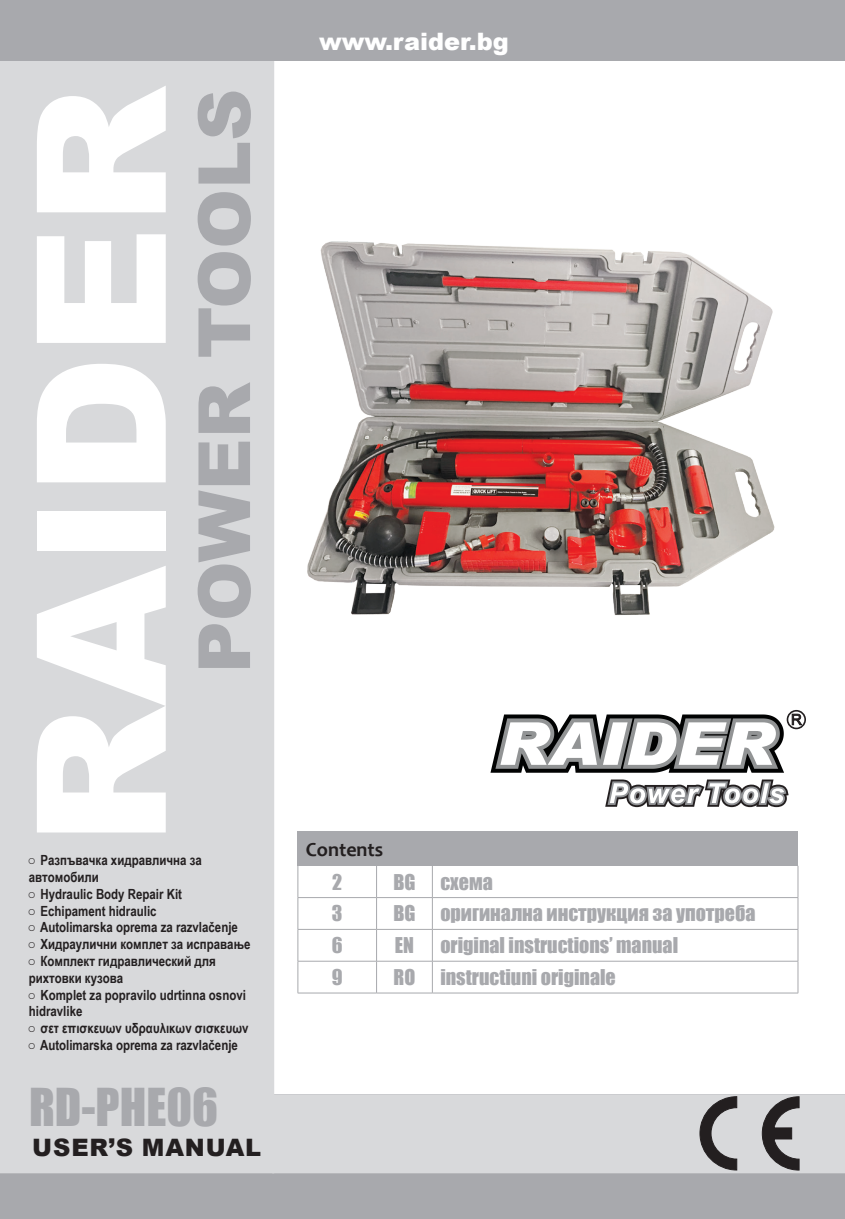
<style>
.page{position:relative;width:845px;height:1219px;background:#fff}
.page>*{position:absolute;margin:0;border:0;box-sizing:border-box;transform-origin:0 0}
.Body_Text_2{font:900 180px "Arial";color:#fff}
.Body_Text_2-2{font:900 72px "Arial";color:#a8a9ad}
.t1{font:48px "Impact";color:#a8a9ad}
.Body_Text_2-3{font:900 24px "Arial";color:#fff}
.t2{font:900 24px "Arial";letter-spacing:.035em;color:#231f20}
.t3{font:20px "Impact";color:#a8a9ad}
.t4{font:700 20px "Candara";color:#231f20}
.SUB_1{font:700 14px/16.8px "Arial Narrow";color:#231f20}
</style>
<div class="page">
<div style="left:0;top:1094px;width:845px;height:125px;background:#a8a9ad"></div>
<div style="left:0;top:61px;width:274px;height:1112px;background:#d8d9db"></div>
<div style="left:0;top:0;width:845px;height:61px;background:#a8a9ad"></div>
<div style="left:298px;top:832px;width:500px;height:34px;background:#a8a9ad"></div>
<hr style="left:797px;top:866px;width:1px;height:31px;background:#a8a9ad">
<hr style="left:376px;top:897px;width:56px;height:1px;background:#a8a9ad">
<hr style="left:432px;top:897px;width:366px;height:1px;background:#a8a9ad">
<hr style="left:797px;top:898px;width:1px;height:31px;background:#a8a9ad">
<hr style="left:297px;top:930px;width:1px;height:31px;background:#a8a9ad">
<hr style="left:376px;top:929px;width:56px;height:1px;background:#a8a9ad">
<hr style="left:376px;top:930px;width:1px;height:31px;background:#a8a9ad">
<hr style="left:432px;top:929px;width:366px;height:1px;background:#a8a9ad">
<hr style="left:432px;top:930px;width:1px;height:31px;background:#a8a9ad">
<hr style="left:797px;top:930px;width:1px;height:31px;background:#a8a9ad">
<hr style="left:298px;top:961px;width:78px;height:1px;background:#a8a9ad">
<hr style="left:297px;top:961px;width:1px;height:32px;background:#a8a9ad">
<hr style="left:376px;top:961px;width:56px;height:1px;background:#a8a9ad">
<hr style="left:376px;top:961px;width:1px;height:32px;background:#a8a9ad">
<hr style="left:432px;top:961px;width:366px;height:1px;background:#a8a9ad">
<hr style="left:432px;top:961px;width:1px;height:32px;background:#a8a9ad">
<hr style="left:797px;top:961px;width:1px;height:32px;background:#a8a9ad">
<hr style="left:298px;top:993px;width:78px;height:1px;background:#a8a9ad">
<hr style="left:376px;top:993px;width:56px;height:1px;background:#a8a9ad">
<hr style="left:432px;top:993px;width:366px;height:1px;background:#a8a9ad">
<hr style="left:297px;top:866px;width:1px;height:31px;background:#a8a9ad">
<hr style="left:376px;top:866px;width:1px;height:31px;background:#a8a9ad">
<hr style="left:432px;top:866px;width:1px;height:31px;background:#a8a9ad">
<hr style="left:298px;top:897px;width:78px;height:1px;background:#a8a9ad">
<hr style="left:297px;top:898px;width:1px;height:31px;background:#a8a9ad">
<hr style="left:376px;top:898px;width:1px;height:31px;background:#a8a9ad">
<hr style="left:432px;top:898px;width:1px;height:31px;background:#a8a9ad">
<hr style="left:298px;top:929px;width:78px;height:1px;background:#a8a9ad">
<div style="left:272px;top:1094px;width:573px;height:79px;background:#d8d9db"></div>
<svg style="left:700px;top:1097px;width:37px;height:73px;background:#89888a"></svg>
<svg style="left:762px;top:1097px;width:37px;height:73px;background:#7b797b"></svg>
<svg style="left:605px;top:779px;width:183px;height:28px"></svg>
<svg style="left:490px;top:710px;width:316px;height:63px"></svg>
<img style="left:307px;top:241px;width:468px;height:374px">
<p class="Body_Text_2" style="left:-29px;top:846px;width:762px;rotate:-90deg">RAIDER</p>
<p class="Body_Text_2-2" style="left:172px;top:673px;width:586px;rotate:-90deg">POWER TOOLS</p>
<p class="SUB_1" style="left:29px;top:851px;width:174px">○ Разпъвачка хидравлична за автомобили</p>
<p class="SUB_1" style="left:29px;top:885px;width:155px">○ Hydraulic Body Repair Kit</p>
<p class="SUB_1" style="left:29px;top:902px;width:129px">○ Echipament hidraulic</p>
<p class="SUB_1" style="left:29px;top:918px;width:211px">○ Autolimarska oprema za razvlačenje</p>
<p class="SUB_1" style="left:29px;top:935px;width:223px">○ Хидраулични комплет за исправање</p>
<p class="SUB_1" style="left:29px;top:952px;width:188px">○ Комплект гидравлический для рихтовки кузова</p>
<p class="SUB_1" style="left:29px;top:986px;width:219px">○ Komplet za popravilo udrtinna osnovi hidravlike</p>
<p class="SUB_1" style="left:29px;top:1019px;width:221px">○ σετ επισκευων υδραυλικων σισκευων</p>
<p class="SUB_1" style="left:29px;top:1036px;width:211px">○ Autolimarska oprema za razvlačenje</p>
<p class="t1" style="left:29px;top:1069px;width:190px">RD-PHE06</p>
<p class="t2" style="left:32px;top:1130px;width:230px">USER’S MANUAL</p>
<p class="Body_Text_2-3" style="left:319px;top:24px;width:191px">www.raider.bg</p>
<p class="t4" style="left:306px;top:837px;width:79px">Contents</p>
<p class="t3" style="left:332px;top:866px;width:12px">2</p>
<p class="t3" style="left:393px;top:866px;width:24px">BG</p>
<p class="t3" style="left:440px;top:866px;width:54px">схема</p>
<p class="t3" style="left:332px;top:898px;width:12px">3</p>
<p class="t3" style="left:393px;top:898px;width:24px">BG</p>
<p class="t3" style="left:440px;top:898px;width:317px">оригинална инструкция за употреба</p>
<p class="t3" style="left:332px;top:930px;width:12px">6</p>
<p class="t3" style="left:395px;top:930px;width:21px">EN</p>
<p class="t3" style="left:440px;top:930px;width:239px">original instructions’ manual</p>
<p class="t3" style="left:332px;top:962px;width:12px">9</p>
<p class="t3" style="left:393px;top:962px;width:23px">RO</p>
<p class="t3" style="left:440px;top:962px;width:177px">instructiuni originale</p>
</div>
